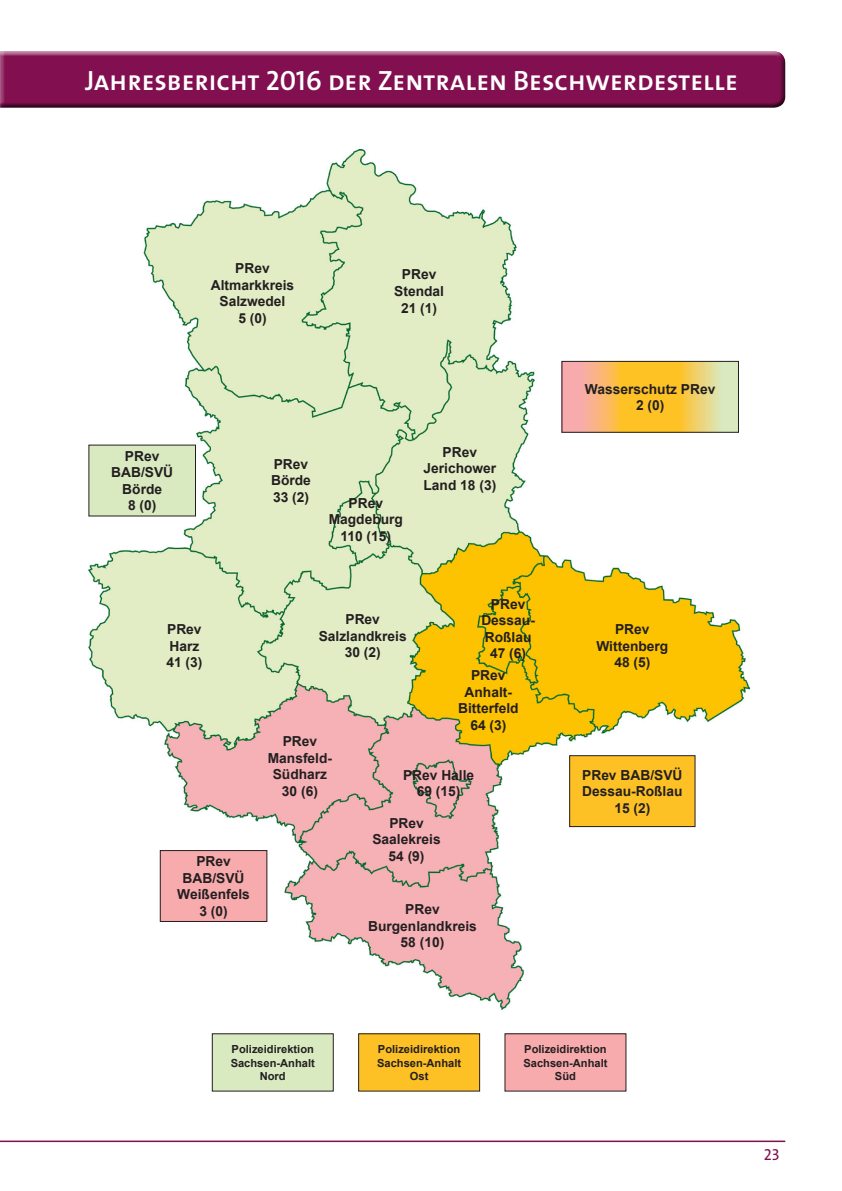
<style>
.page{position:relative;width:842px;height:1191px;background:#fff}
.page>*{position:absolute;margin:0;border:0;box-sizing:border-box;transform-origin:0 0}
.t1{font:600 28px "The Sans Os F";color:#fff}
.t2{font:16px "The Sans Os F";color:#821050}
.t3{font:700 13.8px/16.6px "Arial";color:#231f20;text-align:center}
.t4{font:700 11.2px/13.4px "Arial";color:#231f20;text-align:center}
</style>
<div class="page">
<div style="left:0;top:49px;width:788px;height:59px;background:#fff;opacity:.75"></div>
<div style="left:0;top:53px;width:791px;height:56px;background:#231f20;opacity:.75"></div>
<hr style="left:0;top:1140px;width:785px;height:2px;background:#821050">
<img style="left:88px;top:149px;width:662px;height:860px">
<div style="left:89px;top:445px;width:106px;height:71px;background:#d9eac1"></div>
<div style="left:570px;top:755px;width:125px;height:71px;background:#fec125"></div>
<div style="left:569px;top:755px;width:126px;height:72px;border:1px solid #231f20"></div>
<div style="left:160px;top:850px;width:107px;height:71px;background:#f8abad"></div>
<div style="left:160px;top:850px;width:107px;height:72px;border:1px solid #231f20"></div>
<svg style="left:563px;top:363px;width:174px;height:68px;background:#f5c466"></svg>
<div style="left:561px;top:361px;width:178px;height:72px;border:1px solid #231f20"></div>
<div style="left:212px;top:1033px;width:121px;height:58px;background:#d9eac1"></div>
<div style="left:212px;top:1033px;width:122px;height:58px;border:1px solid #231f20"></div>
<div style="left:359px;top:1033px;width:121px;height:58px;background:#fec125"></div>
<div style="left:358px;top:1033px;width:122px;height:58px;border:1px solid #231f20"></div>
<div style="left:505px;top:1033px;width:121px;height:58px;background:#f8abad"></div>
<h1 class="t1" style="left:85px;top:62px;width:654px">Jahresbericht 2016 der Zentralen Beschwerdestelle</h1>
<p class="t3" style="left:211px;top:260px;width:85px">PRev<br>Altmarkkreis<br>Salzwedel</p>
<p class="t3" style="left:238px;top:310px;width:30px">5 (0)</p>
<p class="t3" style="left:394px;top:267px;width:51px">PRev<br>Stendal</p>
<p class="t3" style="left:401px;top:300px;width:37px">21 (1)</p>
<p class="t3" style="left:111px;top:448px;width:64px">PRev<br>BAB/SVÜ</p>
<p class="t3" style="left:122px;top:481px;width:41px">Börde</p>
<p class="t3" style="left:128px;top:497px;width:30px">8 (0)</p>
<p class="t3" style="left:167px;top:621px;width:36px">PRev</p>
<p class="t3" style="left:169px;top:638px;width:31px">Harz</p>
<p class="t3" style="left:166px;top:654px;width:37px">41 (3)</p>
<p class="t3" style="left:274px;top:456px;width:36px">PRev</p>
<p class="t3" style="left:271px;top:472px;width:41px">Börde</p>
<p class="t3" style="left:273px;top:489px;width:37px">33 (2)</p>
<p class="t3" style="left:329px;top:495px;width:76px">PRev<br>Magdeburg</p>
<p class="t3" style="left:340px;top:528px;width:52px">110 (15)</p>
<p class="t3" style="left:423px;top:444px;width:74px">PRev<br>Jerichower<br>Land 18 (3)</p>
<p class="t3" style="left:319px;top:611px;width:90px">PRev<br>Salzlandkreis</p>
<p class="t3" style="left:345px;top:644px;width:37px">30 (2)</p>
<p class="t3" style="left:491px;top:596px;width:36px">PRev</p>
<p class="t3" style="left:481px;top:612px;width:55px;text-align:left">Dessau-<br>Roßlau</p>
<p class="t3" style="left:490px;top:645px;width:37px">47 (6)</p>
<p class="t3" style="left:458px;top:667px;width:62px">PRev<br>Anhalt-<br>Bitterfeld</p>
<p class="t3" style="left:470px;top:717px;width:37px">64 (3)</p>
<p class="t3" style="left:268px;top:733px;width:66px">PRev<br>Mansfeld-<br>Südharz</p>
<p class="t3" style="left:282px;top:783px;width:37px">30 (6)</p>
<p class="t3" style="left:403px;top:767px;width:73px">PRev Halle</p>
<p class="t3" style="left:417px;top:783px;width:45px">69 (15)</p>
<p class="t3" style="left:177px;top:853px;width:74px">PRev<br>BAB/SVÜ<br>Weißenfels</p>
<p class="t3" style="left:199px;top:903px;width:30px">3 (0)</p>
<p class="t3" style="left:372px;top:815px;width:70px">PRev<br>Saalekreis</p>
<p class="t3" style="left:389px;top:848px;width:37px">54 (9)</p>
<p class="t3" style="left:368px;top:901px;width:110px">PRev<br>Burgenlandkreis</p>
<p class="t3" style="left:401px;top:934px;width:45px">58 (10)</p>
<p class="t3" style="left:585px;top:381px;width:132px">Wasserschutz PRev</p>
<p class="t3" style="left:636px;top:397px;width:30px">2 (0)</p>
<p class="t3" style="left:596px;top:621px;width:73px">PRev<br>Wittenberg</p>
<p class="t3" style="left:614px;top:654px;width:37px">48 (5)</p>
<p class="t3" style="left:582px;top:767px;width:102px">PRev BAB/SVÜ</p>
<p class="t3" style="left:582px;top:783px;width:102px">Dessau-Roßlau</p>
<p class="t3" style="left:614px;top:800px;width:37px">15 (2)</p>
<p class="t4" style="left:232px;top:1042px;width:84px">Polizeidirektion</p>
<p class="t4" style="left:231px;top:1056px;width:86px">Sachsen-Anhalt<br>Nord</p>
<p class="t4" style="left:378px;top:1042px;width:84px">Polizeidirektion</p>
<p class="t4" style="left:377px;top:1056px;width:86px">Sachsen-Anhalt<br>Ost</p>
<p class="t4" style="left:524px;top:1042px;width:84px">Polizeidirektion</p>
<p class="t4" style="left:523px;top:1056px;width:86px">Sachsen-Anhalt<br>Süd</p>
<p class="t2" style="left:764px;top:1144px;width:17px">23</p>
</div>
